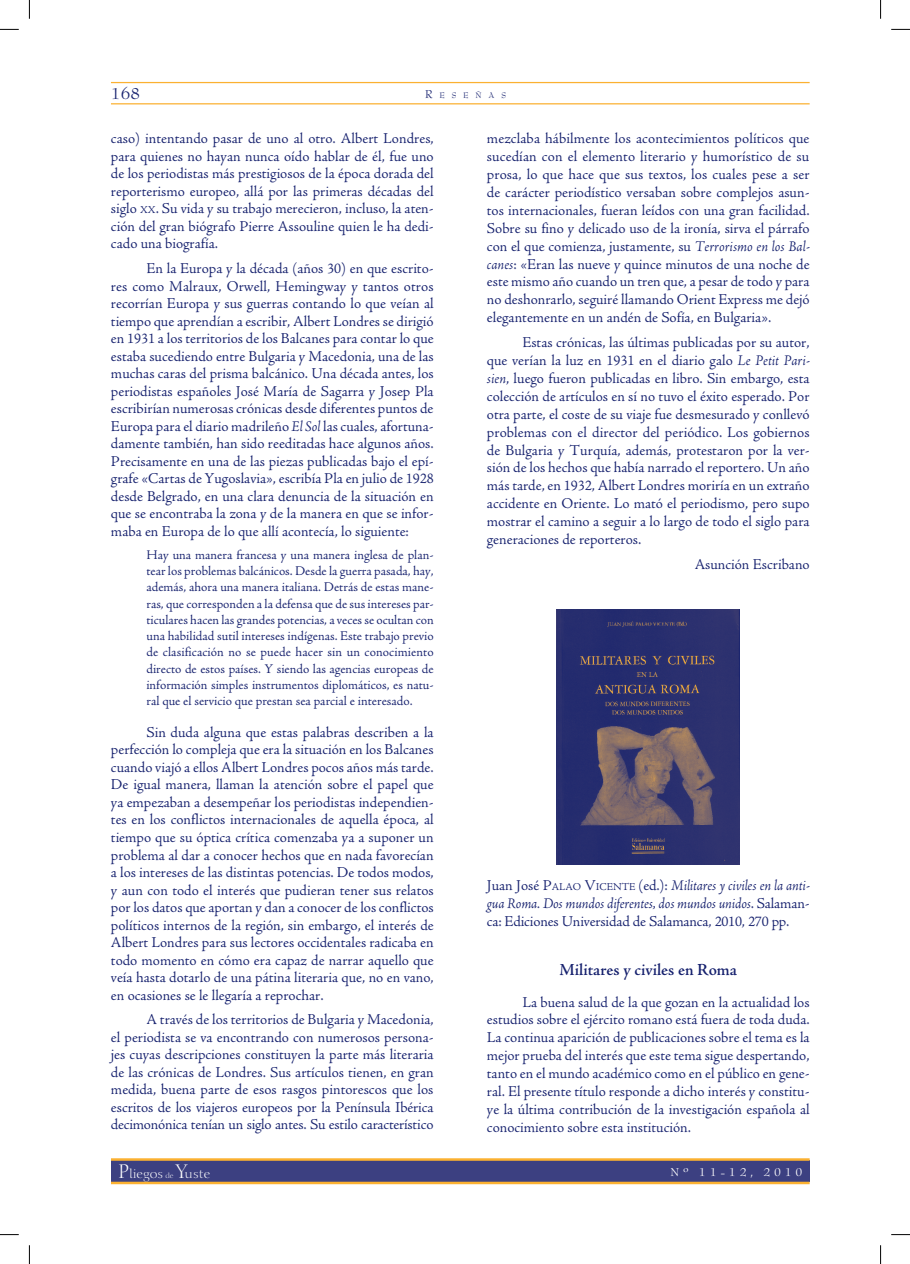
<style>
.page{position:relative;width:910px;height:1264px;background:#fff}
.page>*{position:absolute;margin:0;border:0;box-sizing:border-box;transform-origin:0 0}
._02_titulo{font:600 17.5px "Adobe Jenson";color:#16216e}
.t1{font:17.5px "Bernhard Modern";color:#16216e}
.t2{font:15.62px/17.5px "Adobe Jenson";color:#16216e;text-align:justify}
.Metido{font:13.75px/16.2px "Adobe Jenson";color:#16216e;text-align:justify}
.t3{font:12.5px "Bernhard Modern";letter-spacing:.3em;color:#fff}
.t4{font:12.25px "Calligraphic 810 BT";color:#fff}
.t5{font:8.75px "Bernhard Modern";letter-spacing:.785em;color:#16216e}
.s1{font-size:12.5px}
.s2{font-size:11px}
.s3{font-style:italic}
.s4{font-style:inherit}
.s5{font-size:19px}
.s6{font-size:7px}
</style>
<div class="page">
<hr style="left:111px;top:103px;width:698px;height:1px;background:#fbb131">
<div style="left:111px;top:1160px;width:698px;height:21px;background:#3c4081"></div>
<hr style="left:111px;top:82px;width:698px;height:1px;background:#fbb131">
<hr style="left:111px;top:1158px;width:698px;height:2px;background:#fbb131">
<hr style="left:111px;top:1181px;width:698px;height:3px;background:#fbb131">
<img style="left:556px;top:609px;width:183px;height:255px">
<svg style="left:0;top:29px;width:19px;height:1px"></svg>
<svg style="left:891px;top:29px;width:18px;height:1px"></svg>
<svg style="left:0;top:1234px;width:19px;height:1px"></svg>
<svg style="left:891px;top:1234px;width:18px;height:1px"></svg>
<svg style="left:29px;top:0;width:1px;height:19px"></svg>
<svg style="left:29px;top:1245px;width:1px;height:18px"></svg>
<svg style="left:880px;top:0;width:1px;height:19px"></svg>
<svg style="left:880px;top:1245px;width:1px;height:18px"></svg>
<p class="t1" style="left:111px;top:84px;width:177px">168 <span class="s1">R</span></p>
<p class="t5" style="left:439px;top:90px;width:68px">ESEÑAS</p>
<p class="t2" style="left:111px;top:130px;width:324px">caso) intentando pasar de uno al otro. Albert Londres, para quienes no hayan nunca oído hablar de él, fue uno de los periodistas más prestigiosos de la época dorada del reporterismo europeo, allá por las primeras décadas del siglo <span class="s2">XX</span>. Su vida y su trabajo merecieron, incluso, la aten&shy;ción del gran biógrafo Pierre Assouline quien le ha dedi&shy;cado una biografía.</p>
<p class="t2" style="left:111px;top:260px;width:324px;text-indent:35px">En la Europa y la década (años 30) en que escrito&shy;res como Malraux, Orwell, Hemingway y tantos otros recorrían Europa y sus guerras contando lo que veían al tiempo que aprendían a escribir, Albert Londres se dirigió en 1931 a los territorios de los Balcanes para contar lo que estaba sucediendo entre Bulgaria y Macedonia, una de las muchas caras del prisma balcánico. Una década antes, los periodistas españoles José María de Sagarra y Josep Pla escribirían numerosas crónicas desde diferentes puntos de Europa para el diario madrileño <span class="s3">El Sol</span> las cuales, afortuna&shy;damente también, han sido reeditadas hace algunos años.<br>Precisamente en una de las piezas publicadas bajo el epí&shy;grafe «Cartas de Yugoslavia», escribía Pla en julio de 1928 desde Belgrado, en una clara denuncia de la situación en que se encontraba la zona y de la manera en que se infor&shy;maba en Europa de lo que allí acontecía, lo siguiente:</p>
<p class="Metido" style="left:146px;top:547px;width:289px">Hay una manera francesa y una manera inglesa de plan&shy;tear los problemas balcánicos. Desde la guerra pasada, hay, además, ahora una manera italiana. Detrás de estas mane&shy;ras, que corresponden a la defensa que de sus intereses par&shy;ticulares hacen las grandes potencias, a veces se ocultan con una habilidad sutil intereses indígenas. Este trabajo previo de clasificación no se puede hacer sin un conocimiento directo de estos países. Y siendo las agencias europeas de información simples instrumentos diplomáticos, es natu&shy;ral que el servicio que prestan sea parcial e interesado.</p>
<p class="t2" style="left:111px;top:724px;width:324px;text-indent:35px">Sin duda alguna que estas palabras describen a la perfección lo compleja que era la situación en los Balcanes cuando viajó a ellos Albert Londres pocos años más tarde.<br>De igual manera, llaman la atención sobre el papel que ya empezaban a desempeñar los periodistas independien&shy;tes en los conflictos internacionales de aquella época, al tiempo que su óptica crítica comenzaba ya a suponer un problema al dar a conocer hechos que en nada favorecían a los intereses de las distintas potencias. De todos modos, y aun con todo el interés que pudieran tener sus relatos por los datos que aportan y dan a conocer de los conflictos políticos internos de la región, sin embargo, el interés de Albert Londres para sus lectores occidentales radicaba en todo momento en cómo era capaz de narrar aquello que veía hasta dotarlo de una pátina literaria que, no en vano, en ocasiones se le llegaría a reprochar.</p>
<p class="t2" style="left:111px;top:1011px;width:324px;text-indent:35px">A través de los territorios de Bulgaria y Macedonia, el periodista se va encontrando con numerosos persona&shy;jes cuyas descripciones constituyen la parte más literaria de las crónicas de Londres. Sus artículos tienen, en gran medida, buena parte de esos rasgos pintorescos que los escritos de los viajeros europeos por la Península Ibérica decimonónica tenían un siglo antes. Su estilo característico</p>
<p class="t2" style="left:486px;top:130px;width:324px;line-height:17.9px">mezclaba hábilmente los acontecimientos políticos que sucedían con el elemento literario y humorístico de su prosa, lo que hace que sus textos, los cuales pese a ser de carácter periodístico versaban sobre complejos asun&shy;tos internacionales, fueran leídos con una gran facilidad.<br>Sobre su fino y delicado uso de la ironía, sirva el párrafo con el que comienza, justamente, su <span class="s3">Terrorismo en los Bal&shy;canes</span>: «Eran las nueve y quince minutos de una noche de este mismo año cuando un tren que, a pesar de todo y para no deshonrarlo, seguiré llamando Orient Express me dejó elegantemente en un andén de Sofía, en Bulgaria».</p>
<p class="t2" style="left:486px;top:334px;width:324px;line-height:17.9px;text-indent:35px">Estas crónicas, las últimas publicadas por su autor, que verían la luz en 1931 en el diario galo <span class="s3">Le Petit Pari&shy;sien</span>, luego fueron publicadas en libro. Sin embargo, esta colección de artículos en sí no tuvo el éxito esperado. Por otra parte, el coste de su viaje fue desmesurado y conllevó problemas con el director del periódico. Los gobiernos de Bulgaria y Turquía, además, protestaron por la ver&shy;sión de los hechos que había narrado el reportero. Un año más tarde, en 1932, Albert Londres moriría en un extraño accidente en Oriente. Lo mató el periodismo, pero supo mostrar el camino a seguir a lo largo de todo el siglo para generaciones de reporteros.</p>
<p class="t2" style="left:694px;top:556px;width:116px">Asunción Escribano</p>
<p class="t2" style="left:486px;top:877px;width:324px;line-height:17.9px">Juan José <span class="s4">P</span><span class="s2">ALAO</span> <span class="s4">V</span><span class="s2">ICENTE</span> (ed.): <span class="s3">Militares y civiles en la anti&shy;gua Roma. Dos mundos diferentes, dos mundos unidos</span>. Salaman&shy;ca: Ediciones Universidad de Salamanca, 2010, 270 pp.</p>
<p class="_02_titulo" style="left:559px;top:960px;width:179px">Militares y civiles en Roma</p>
<p class="t2" style="left:486px;top:993px;width:324px;line-height:17.9px;text-indent:35px">La buena salud de la que gozan en la actualidad los estudios sobre el ejército romano está fuera de toda duda.<br>La continua aparición de publicaciones sobre el tema es la mejor prueba del interés que este tema sigue despertando, tanto en el mundo académico como en el público en gene&shy;ral. El presente título responde a dicho interés y constitu&shy;ye la última contribución de la investigación española al conocimiento sobre esta institución.</p>
<p class="t4" style="left:118px;top:1165px;width:94px"><span class="s5">P</span>liegos <span class="s6">de</span> <span class="s5">Y</span>uste</p>
<p class="t3" style="left:670px;top:1165px;width:133px">Nº 11-12, 2010</p>
</div>
